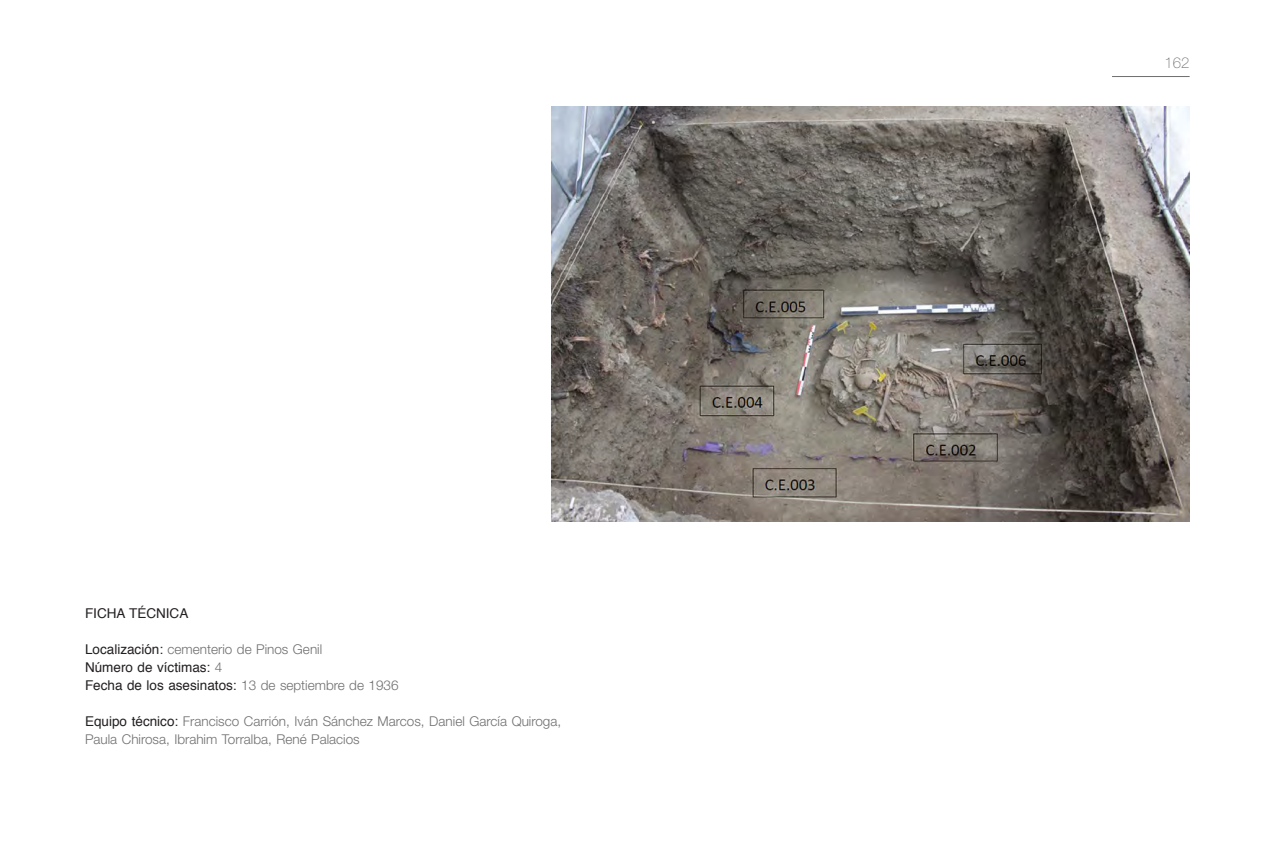
<style>
.page{position:relative;width:1276px;height:851px;background:#fff}
.page>*{position:absolute;margin:0;border:0;box-sizing:border-box;transform-origin:0 0}
.t1{font:100 15px "Helvetica Neue LT Std";color:#706f6f}
.t2{font:300 13.5px/18px "Helvetica Neue LT Std";color:#706f6f}
.t3{font:13.5px "Helvetica";color:#231f20}
.s1{font-family:"Helvetica";font-weight:400;color:#231f20}
.s2{font-family:"Helvetica Neue LT Std";font-weight:300;color:#706f6f}
</style>
<div class="page">
<hr style="left:1112px;top:76px;width:77px;height:1px;background:#706f6f">
<img style="left:551px;top:106px;width:638px;height:415px">
<p class="t3" style="left:85px;top:603px;width:105px">FICHA TÉCNICA</p>
<p class="t2" style="left:85px;top:640px;width:239px"><span class="s1">Localización:</span> cementerio de Pinos Genil</p>
<p class="t3" style="left:85px;top:657px;width:139px">Número de víctimas: <span class="s2">4</span></p>
<p class="t3" style="left:85px;top:675px;width:315px">Fecha de los asesinatos: <span class="s2">13 de septiembre de 1936</span></p>
<p class="t2" style="left:85px;top:712px;width:478px"><span class="s1">Equipo técnico:</span> Francisco Carrión, Iván Sánchez Marcos, Daniel García Quiroga,<br>Paula Chirosa, Ibrahim Torralba, René Palacios</p>
<p class="t1" style="left:1164px;top:54px;width:27px">162</p>
</div>
